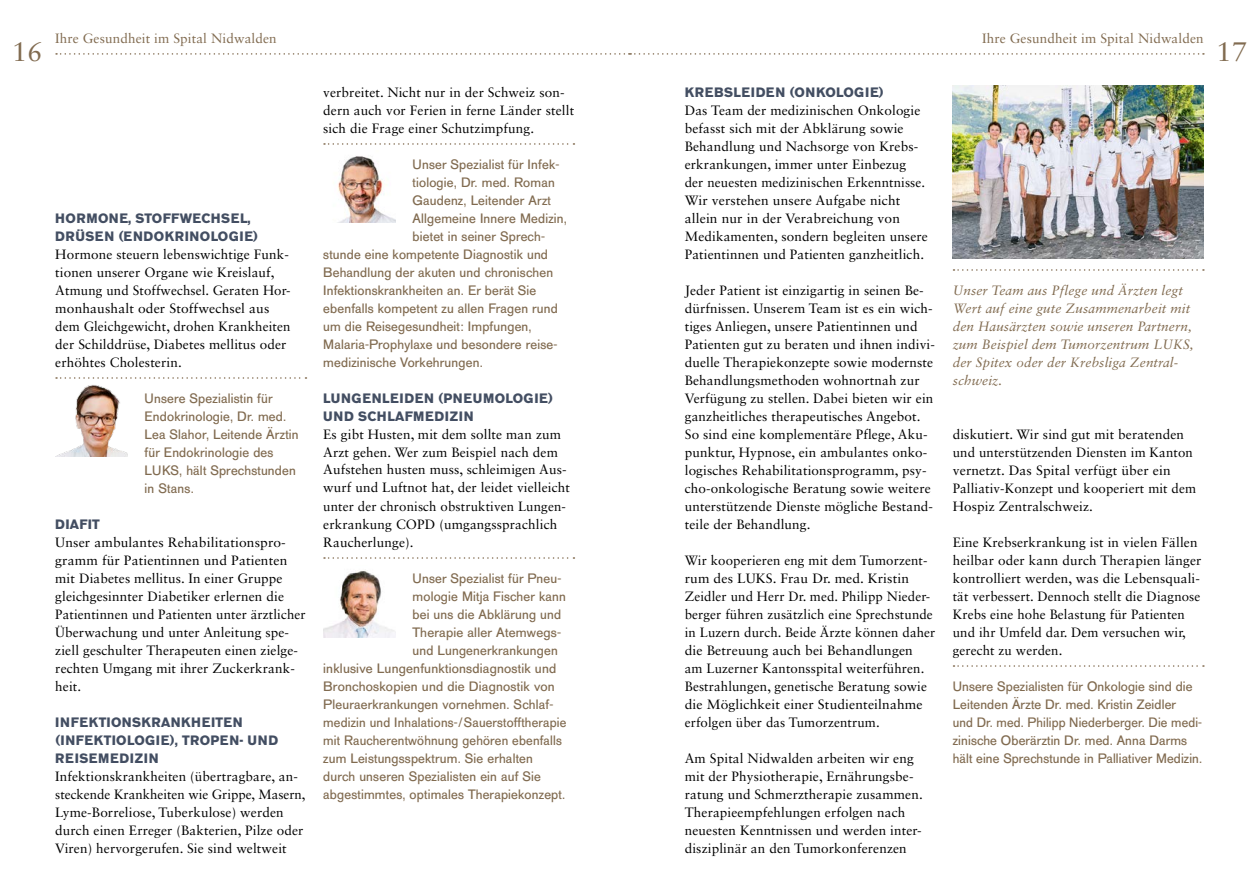
<style>
.page{position:relative;width:1259px;height:893px;background:#fff}
.page>*{position:absolute;margin:0;border:0;box-sizing:border-box;transform-origin:0 0}
.t1{font:27px "Sabon LT Std";color:#816b50}
.t2{font:13.5px/18px "Sabon LT Std";letter-spacing:.01em;color:#000}
.t3{font:13.5px/18px "AG Old Face";letter-spacing:.015em;color:#816b50}
.t4{font:italic 13.5px/18px "Sabon LT Std";letter-spacing:.01em;color:#816b50}
.t5{font:700 13.5px/18px "AG Old Face";letter-spacing:.03em;color:#434e62}
.t6{font:13.5px "Sabon LT Std";letter-spacing:.01em;color:#816b50}
.t7{font:700 13.5px/18px "AG Old Face";letter-spacing:.05em;color:#434e62}
</style>
<div class="page">
<svg style="left:56px;top:53px;width:1148px;height:2px"></svg>
<svg style="left:56px;top:377px;width:250px;height:2px"></svg>
<svg style="left:324px;top:143px;width:250px;height:2px"></svg>
<svg style="left:324px;top:557px;width:250px;height:2px"></svg>
<svg style="left:953px;top:665px;width:251px;height:2px"></svg>
<img style="left:55px;top:385px;width:73px;height:72px">
<img style="left:337px;top:156px;width:58px;height:67px">
<img style="left:323px;top:571px;width:72px;height:66px">
<img style="left:952px;top:85px;width:251px;height:174px">
<svg style="left:953px;top:269px;width:251px;height:2px"></svg>
<p class="t6" style="left:55px;top:30px;width:223px">Ihre Gesundheit im Spital Nidwalden</p>
<p class="t6" style="left:982px;top:30px;width:223px">Ihre Gesundheit im Spital Nidwalden</p>
<h1 class="t1" style="left:12px;top:35px;width:32px">16</h1>
<h1 class="t1" style="left:1216px;top:35px;width:32px">17</h1>
<p class="t5" style="left:55px;top:209px;width:205px">HORMONE, STOFFWECHSEL,<br>DRÜSEN (ENDOKRINOLOGIE)</p>
<p class="t2" style="left:55px;top:245px;width:237px">Hormone steuern lebenswichtige Funk&shy;tionen unserer Organe wie Kreislauf, Atmung und Stoffwechsel. Geraten Hor&shy;monhaushalt oder Stoffwechsel aus dem Gleichgewicht, drohen Krankheiten der Schilddrüse, Diabetes mellitus oder erhöhtes Cholesterin.</p>
<p class="t3" style="left:145px;top:389px;width:156px">Unsere Spezialistin für<br>Endokrinologie, Dr. med.<br>Lea Slahor, Leitende Ärztin für Endokrinologie des<br>LUKS, hält Sprechstunden in Stans.</p>
<p class="t5" style="left:55px;top:515px;width:46px">DIAFIT</p>
<p class="t2" style="left:55px;top:533px;width:252px">Unser ambulantes Rehabilitationspro&shy;gramm für Patientinnen und Patienten mit Diabetes mellitus. In einer Gruppe gleichgesinnter Diabetiker erlernen die Patientinnen und Patienten unter ärztlicher Überwachung und unter Anleitung spe&shy;ziell geschulter Therapeuten einen zielge&shy;rechten Umgang mit ihrer Zuckerkrank&shy;heit.</p>
<p class="t5" style="left:55px;top:713px;width:224px">INFEKTIONSKRANKHEITEN (INFEKTIOLOGIE), TROPEN- UND<br>REISEMEDIZIN</p>
<p class="t2" style="left:55px;top:767px;width:252px">Infektionskrankheiten (übertragbare, an&shy;steckende Krankheiten wie Grippe, Masern, Lyme-Borreliose, Tuberkulose) werden durch einen Erreger (Bakterien, Pilze oder Viren) hervorgerufen. Sie sind weltweit</p>
<p class="t2" style="left:323px;top:83px;width:252px">verbreitet. Nicht nur in der Schweiz son&shy;dern auch vor Ferien in ferne Länder stellt sich die Frage einer Schutzimpfung.</p>
<p class="t3" style="left:412px;top:155px;width:147px">Unser Spezialist für Infek-</p>
<p class="t3" style="left:412px;top:173px;width:144px">tiologie, Dr. med. Roman</p>
<p class="t3" style="left:412px;top:191px;width:140px">Gaudenz, Leitender Arzt</p>
<p class="t3" style="left:412px;top:209px;width:156px">Allgemeine Innere Medizin,</p>
<p class="t3" style="left:412px;top:227px;width:134px">bietet in seiner Sprech-</p>
<p class="t3" style="left:323px;top:245px;width:226px">stunde eine kompetente Diagnostik und</p>
<p class="t3" style="left:323px;top:263px;width:231px">Behandlung der akuten und chronischen</p>
<p class="t3" style="left:323px;top:281px;width:215px">Infektionskrankheiten an. Er berät Sie</p>
<p class="t3" style="left:323px;top:299px;width:236px">ebenfalls kompetent zu allen Fragen rund</p>
<p class="t3" style="left:323px;top:317px;width:210px">um die Reisegesundheit: Impfungen,</p>
<p class="t3" style="left:323px;top:335px;width:236px">Malaria-Prophylaxe und besondere reise-</p>
<p class="t3" style="left:323px;top:353px;width:161px">medizinische Vorkehrungen.</p>
<p class="t7" style="left:323px;top:389px;width:231px">LUNGENLEIDEN (PNEUMOLOGIE)<br>UND SCHLAFMEDIZIN</p>
<p class="t2" style="left:323px;top:425px;width:248px">Es gibt Husten, mit dem sollte man zum Arzt gehen. Wer zum Beispiel nach dem Aufstehen husten muss, schleimigen Aus&shy;wurf und Luftnot hat, der leidet vielleicht unter der chronisch obstruktiven Lungen&shy;erkrankung COPD (umgangssprachlich Raucherlunge).</p>
<p class="t3" style="left:412px;top:569px;width:150px">Unser Spezialist für Pneu-</p>
<p class="t3" style="left:412px;top:587px;width:155px">mologie Mitja Fischer kann</p>
<p class="t3" style="left:412px;top:605px;width:150px">bei uns die Abklärung und</p>
<p class="t3" style="left:412px;top:623px;width:150px">Therapie aller Atemwegs-</p>
<p class="t3" style="left:412px;top:641px;width:147px">und Lungenerkrankungen</p>
<p class="t3" style="left:323px;top:659px;width:235px">inklusive Lungenfunktionsdiagnostik und</p>
<p class="t3" style="left:323px;top:677px;width:233px">Bronchoskopien und die Diagnostik von</p>
<p class="t3" style="left:323px;top:695px;width:231px">Pleuraerkrankungen vornehmen. Schlaf-</p>
<p class="t3" style="left:323px;top:713px;width:245px">medizin und Inhalations-/Sauerstofftherapie</p>
<p class="t3" style="left:323px;top:731px;width:240px">mit Raucherentwöhnung gehören ebenfalls</p>
<p class="t3" style="left:323px;top:749px;width:211px">zum Leistungsspektrum. Sie erhalten</p>
<p class="t3" style="left:323px;top:767px;width:219px">durch unseren Spezialisten ein auf Sie</p>
<p class="t3" style="left:323px;top:785px;width:243px">abgestimmtes, optimales Therapiekonzept.</p>
<p class="t5" style="left:685px;top:83px;width:201px">KREBSLEIDEN (ONKOLOGIE)</p>
<p class="t2" style="left:685px;top:101px;width:245px">Das Team der medizinischen Onkologie befasst sich mit der Abklärung sowie Behandlung und Nachsorge von Krebs&shy;erkrankungen, immer unter Einbezug der neuesten medizinischen Erkenntnisse.<br>Wir verstehen unsere Aufgabe nicht allein nur in der Verabreichung von Medikamenten, sondern begleiten unsere Patientinnen und Patienten ganzheitlich.</p>
<p class="t2" style="left:685px;top:281px;width:252px">Jeder Patient ist einzigartig in seinen Be&shy;dürfnissen. Unserem Team ist es ein wich&shy;tiges Anliegen, unsere Patientinnen und Patienten gut zu beraten und ihnen indivi&shy;duelle Therapiekonzepte sowie modernste Behandlungsmethoden wohnortnah zur Verfügung zu stellen. Dabei bieten wir ein ganzheitliches therapeutisches Angebot.<br>So sind eine komplementäre Pflege, Aku&shy;punktur, Hypnose, ein ambulantes onko&shy;logisches Rehabilitationsprogramm, psy&shy;cho-onkologische Beratung sowie weitere unterstützende Dienste mögliche Bestand&shy;teile der Behandlung.</p>
<p class="t2" style="left:685px;top:551px;width:252px">Wir kooperieren eng mit dem Tumorzent&shy;rum des LUKS. Frau Dr. med. Kristin Zeidler und Herr Dr. med. Philipp Nieder&shy;berger führen zusätzlich eine Sprechstunde in Luzern durch. Beide Ärzte können daher die Betreuung auch bei Behandlungen<br>am Luzerner Kantonsspital weiterführen.<br>Bestrahlungen, genetische Beratung sowie die Möglichkeit einer Studienteilnahme erfolgen über das Tumorzentrum.</p>
<p class="t2" style="left:685px;top:749px;width:239px">Am Spital Nidwalden arbeiten wir eng mit der Physiotherapie, Ernährungsbe&shy;ratung und Schmerztherapie zusammen.<br>Therapieempfehlungen erfolgen nach neuesten Kenntnissen und werden inter&shy;disziplinär an den Tumorkonferenzen</p>
<p class="t4" style="left:952px;top:281px;width:242px">Unser Team aus Pflege und Ärzten legt Wert auf eine gute Zusammenarbeit mit den Hausärzten sowie unseren Partnern, zum Beispiel dem Tumorzentrum LUKS, der Spitex oder der Krebsliga Zentral&shy;schweiz.</p>
<p class="t2" style="left:952px;top:425px;width:245px">diskutiert. Wir sind gut mit beratenden und unterstützenden Diensten im Kanton vernetzt. Das Spital verfügt über ein Palliativ-Konzept und kooperiert mit dem Hospiz Zentralschweiz.</p>
<p class="t2" style="left:952px;top:533px;width:250px">Eine Krebserkrankung ist in vielen Fällen heilbar oder kann durch Therapien länger kontrolliert werden, was die Lebensquali&shy;tät verbessert. Dennoch stellt die Diagnose Krebs eine hohe Belastung für Patienten und ihr Umfeld dar. Dem versuchen wir, gerecht zu werden.</p>
<p class="t3" style="left:952px;top:677px;width:251px">Unsere Spezialisten für Onkologie sind die Leitenden Ärzte Dr. med. Kristin Zeidler<br>und Dr. med. Philipp Niederberger. Die medi&shy;zinische Oberärztin Dr. med. Anna Darms hält eine Sprechstunde in Palliativer Medizin.</p>
</div>
